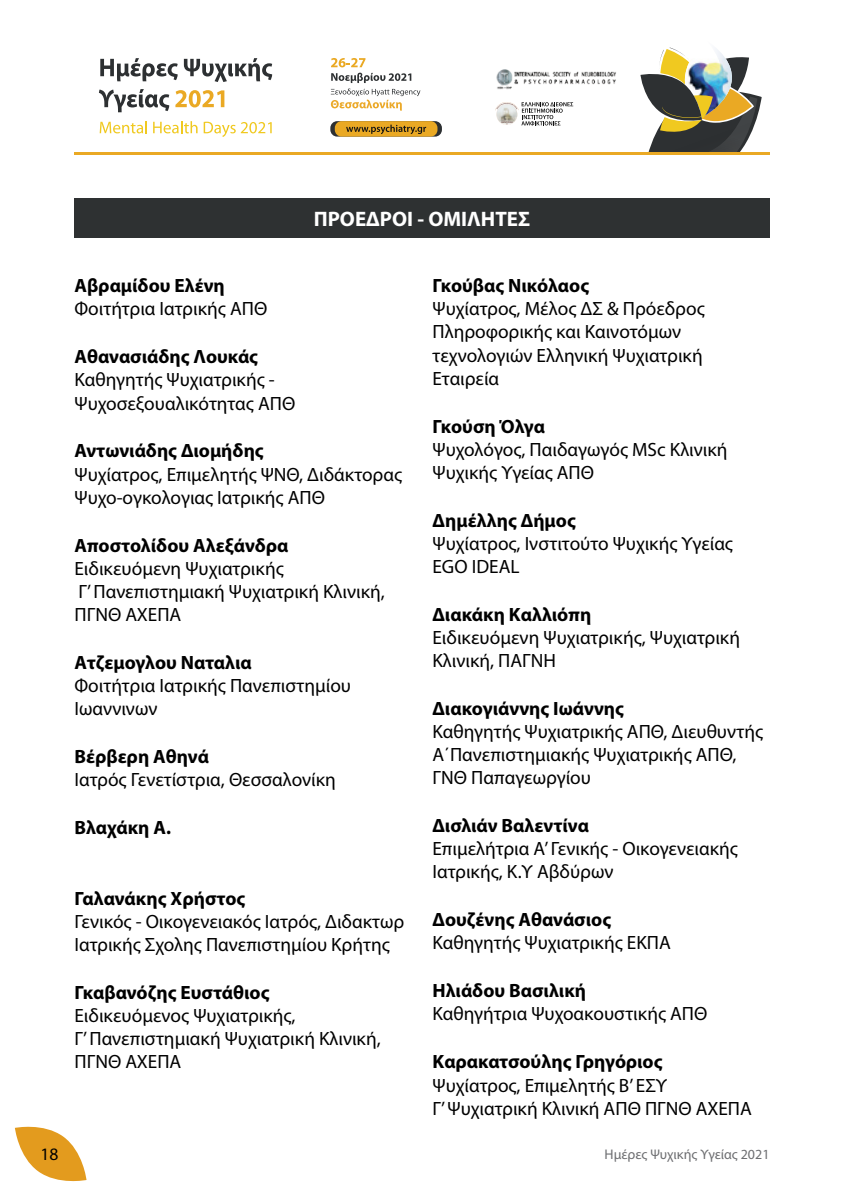
<style>
.page{position:relative;width:844px;height:1191px;background:#fff}
.page>*{position:absolute;margin:0;border:0;box-sizing:border-box;transform-origin:0 0}
.t1{font:700 21px "Myriad Pro";color:#fff}
.t2{font:19.25px/23.1px "Myriad Pro";color:#000}
.t3{font:700 19.25px "Myriad Pro";color:#000}
.t4{font:17.5px "Myriad Pro";color:#000}
.t5{font:14px "Myriad Pro";color:#6d6e71}
</style>
<div class="page">
<svg style="left:15px;top:1126px;width:71px;height:56px"></svg>
<svg style="left:640px;top:47px;width:121px;height:105px"></svg>
<img style="left:496px;top:69px;width:120px;height:21px">
<svg style="left:495px;top:102px;width:78px;height:24px"></svg>
<svg style="left:100px;top:58px;width:78px;height:23px"></svg>
<svg style="left:184px;top:58px;width:88px;height:24px"></svg>
<svg style="left:99px;top:89px;width:70px;height:23px"></svg>
<svg style="left:175px;top:90px;width:49px;height:17px"></svg>
<svg style="left:100px;top:121px;width:47px;height:12px"></svg>
<svg style="left:153px;top:121px;width:44px;height:12px"></svg>
<svg style="left:203px;top:122px;width:68px;height:15px"></svg>
<svg style="left:331px;top:58px;width:34px;height:9px"></svg>
<svg style="left:331px;top:73px;width:80px;height:10px"></svg>
<svg style="left:331px;top:89px;width:89px;height:22px"></svg>
<svg style="left:330px;top:121px;width:112px;height:16px"></svg>
<div style="left:335px;top:121px;width:102px;height:16px;background:#eaa924;border-radius:7px"></div>
<svg style="left:346px;top:125px;width:80px;height:9px"></svg>
<hr style="left:74px;top:152px;width:695px;height:3px;background:#eaa924">
<div style="left:74px;top:198px;width:695px;height:40px;background:#2e3132"></div>
<p class="t1" style="left:313px;top:205px;width:218px">ΠΡΟΕΔΡΟΙ - ΟΜΙΛΗΤΕΣ</p>
<p class="t3" style="left:74px;top:273px;width:152px">Αβραμίδου Ελένη</p>
<p class="t2" style="left:74px;top:297px;width:194px">Φοιτήτρια Ιατρικής ΑΠΘ</p>
<p class="t3" style="left:74px;top:344px;width:185px">Αθανασιάδης Λουκάς</p>
<p class="t2" style="left:74px;top:368px;width:222px">Καθηγητής Ψυχιατρικής -<br>Ψυχοσεξουαλικότητας ΑΠΘ</p>
<p class="t3" style="left:74px;top:438px;width:191px">Αντωνιάδης Διομήδης</p>
<p class="t2" style="left:74px;top:462px;width:329px">Ψυχίατρος, Επιμελητής ΨΝΘ, Διδάκτορας<br>Ψυχο-ογκολογιας Ιατρικής ΑΠΘ</p>
<p class="t3" style="left:74px;top:532px;width:215px">Αποστολίδου Αλεξάνδρα</p>
<p class="t2" style="left:74px;top:556px;width:312px">Ειδικευόμενη Ψυχιατρικής<br>Γ’ Πανεπιστημιακή Ψυχιατρική Κλινική,<br>ΠΓΝΘ ΑΧΕΠΑ</p>
<p class="t3" style="left:74px;top:650px;width:179px">Ατζεμογλου Ναταλια</p>
<p class="t2" style="left:74px;top:673px;width:278px">Φοιτήτρια Ιατρικής Πανεπιστημίου<br>Ιωαννινων</p>
<p class="t3" style="left:74px;top:744px;width:136px">Βέρβερη Αθηνά</p>
<p class="t2" style="left:74px;top:767px;width:263px">Ιατρός Γενετίστρια, Θεσσαλονίκη</p>
<p class="t3" style="left:74px;top:815px;width:98px">Βλαχάκη Α.</p>
<p class="t3" style="left:74px;top:886px;width:172px">Γαλανάκης Χρήστος</p>
<p class="t2" style="left:74px;top:909px;width:331px">Γενικός - Οικογενειακός Ιατρός, Διδακτωρ<br>Ιατρικής Σχολης Πανεπιστημίου Κρήτης</p>
<p class="t3" style="left:74px;top:980px;width:196px">Γκαβανόζης Ευστάθιος</p>
<p class="t2" style="left:74px;top:1004px;width:308px">Ειδικευόμενος Ψυχιατρικής,<br>Γ’ Πανεπιστημιακή Ψυχιατρική Κλινική,<br>ΠΓΝΘ ΑΧΕΠΑ</p>
<p class="t3" style="left:432px;top:273px;width:158px">Γκούβας Νικόλαος</p>
<p class="t2" style="left:432px;top:297px;width:273px">Ψυχίατρος, Μέλος ΔΣ &amp; Πρόεδρος<br>Πληροφορικής και Καινοτόμων τεχνολογιών Ελληνική Ψυχιατρική<br>Εταιρεία</p>
<p class="t3" style="left:432px;top:413px;width:114px">Γκούση Όλγα</p>
<p class="t2" style="left:432px;top:437px;width:296px">Ψυχολόγος, Παιδαγωγός MSc Κλινική<br>Ψυχικής Υγείας ΑΠΘ</p>
<p class="t3" style="left:432px;top:508px;width:145px">Δημέλλης Δήμος</p>
<p class="t2" style="left:432px;top:531px;width:302px">Ψυχίατρος, Ινστιτούτο Ψυχικής Υγείας<br>EGO IDEAL</p>
<p class="t3" style="left:432px;top:602px;width:160px">Διακάκη Καλλιόπη</p>
<p class="t2" style="left:432px;top:625px;width:309px">Eιδικευόμενη Ψυχιατρικής, Ψυχιατρική<br>Κλινική, ΠΑΓΝΗ</p>
<p class="t3" style="left:432px;top:696px;width:193px">Διακογιάννης Ιωάννης</p>
<p class="t2" style="left:432px;top:720px;width:332px">Καθηγητής Ψυχιατρικής ΑΠΘ, Διευθυντής<br>Α΄Πανεπιστημιακής Ψυχιατρικής ΑΠΘ,<br>ΓΝΘ Παπαγεωργίου</p>
<p class="t3" style="left:432px;top:813px;width:158px">Δισλιάν Βαλεντίνα</p>
<p class="t2" style="left:432px;top:837px;width:307px">Επιμελήτρια Α’ Γενικής - Οικογενειακής<br>Ιατρικής, Κ.Υ Αβδύρων</p>
<p class="t3" style="left:432px;top:907px;width:180px">Δουζένης Αθανάσιος</p>
<p class="t2" style="left:432px;top:931px;width:240px">Καθηγητής Ψυχιατρικής ΕΚΠΑ</p>
<p class="t3" style="left:432px;top:978px;width:155px">Ηλιάδου Βασιλική</p>
<p class="t2" style="left:432px;top:1002px;width:276px">Καθηγήτρια Ψυχοακουστικής ΑΠΘ</p>
<p class="t3" style="left:432px;top:1049px;width:231px">Καρακατσούλης Γρηγόριος</p>
<p class="t2" style="left:432px;top:1073px;width:321px">Ψυχίατρος, Επιμελητής Β’ ΕΣΥ<br>Γ’ Ψυχιατρική Κλινική ΑΠΘ ΠΓΝΘ ΑΧΕΠΑ</p>
<p class="t4" style="left:41px;top:1143px;width:19px">18</p>
<p class="t5" style="left:604px;top:1145px;width:166px">Ημέρες Ψυχικής Υγείας 2021</p>
</div>
